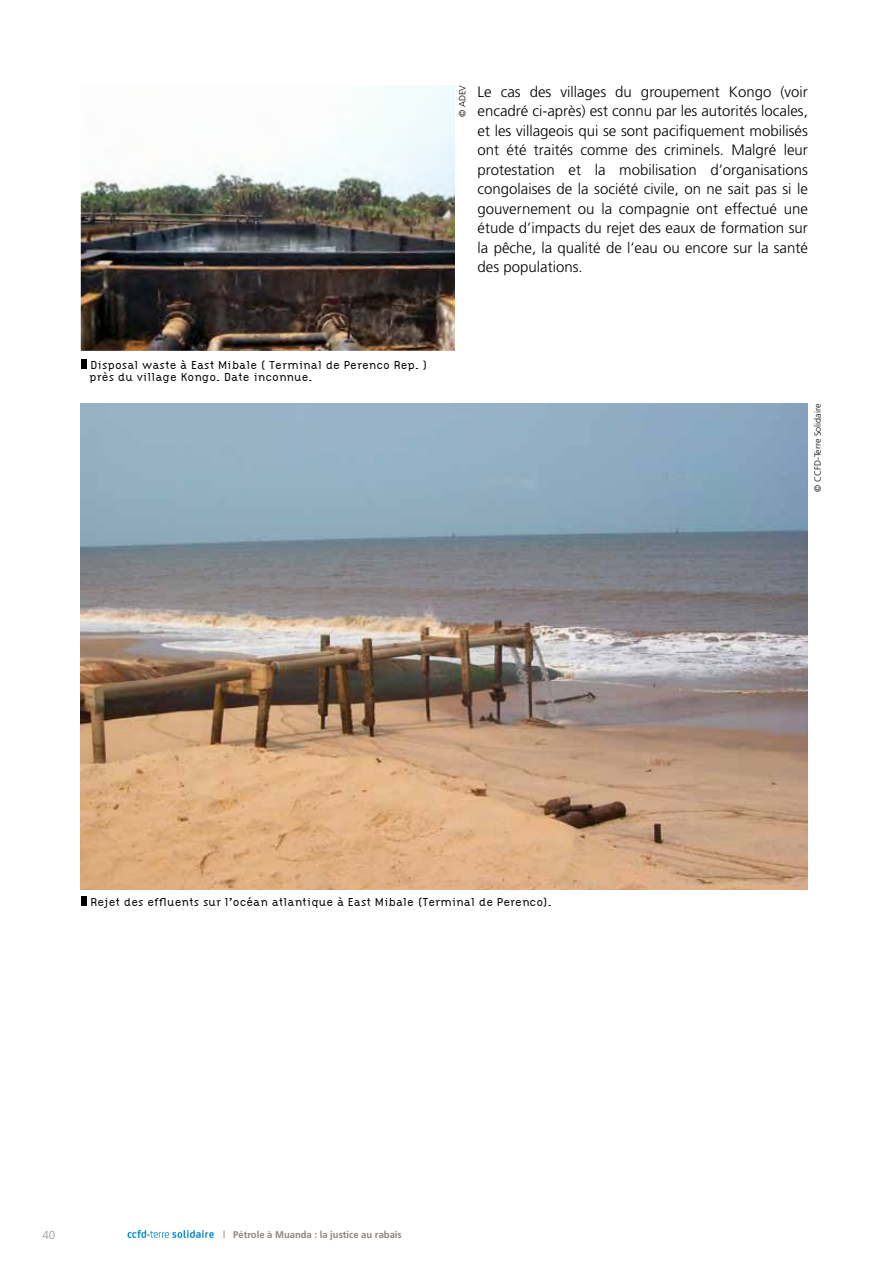
<style>
.page{position:relative;width:893px;height:1263px;background:#fff}
.page>*{position:absolute;margin:0;border:0;box-sizing:border-box;transform-origin:0 0}
.t1{font:300 15px/19.5px "Frutiger";color:#000;text-align:justify}
.t2{font:300 12px/12px "Citizen";color:#000}
.t3{font:300 11.55px "Frutiger";color:#9b918d}
.t4{font:700 9.75px "Frutiger";color:#8e847f}
.t5{font:300 9px "Frutiger";color:#000}
.s1{font-weight:400}
</style>
<div class="page">
<svg style="left:128px;top:1230px;width:86px;height:8px"></svg>
<div style="left:81px;top:359px;width:6px;height:10px;background:#000"></div>
<div style="left:81px;top:896px;width:6px;height:10px;background:#000"></div>
<img style="left:81px;top:85px;width:374px;height:266px">
<img style="left:81px;top:404px;width:727px;height:485px">
<p class="t5" style="left:457px;top:117px;width:33px;rotate:-90deg">© ADEV</p>
<p class="t1" style="left:478px;top:82px;width:332px">Le cas des villages du groupement Kongo (voir encadré ci-après) est connu par les autorités locales, et les villageois qui se sont pacifiquement mobilisés ont été traités comme des criminels. Malgré leur protestation et la mobilisation d’organisations congolaises de la société civile, on ne sait pas si le gouvernement ou la compagnie ont effectué une étude d’impacts du rejet des eaux de formation sur la pêche, la qualité de l’eau ou encore sur la santé des populations.</p>
<p class="t2" style="left:89px;top:359px;width:340px">D isposal waste à East M ibale ( Terminal de Perenco Rep. ) près du village Kongo. Date inconnue.</p>
<p class="t5" style="left:812px;top:492px;width:89px;rotate:-90deg">© CCFD-Terre Solidaire</p>
<p class="t2" style="left:90px;top:896px;width:463px">Rejet des effluents sur l’océan atlantique à East M ibale (Terminal de Perenco).</p>
<p class="t3" style="left:43px;top:1228px;width:14px">40</p>
<p class="t4" style="left:223px;top:1229px;width:180px"><span class="s1">|</span> Pétrole à Muanda : la justice au rabais</p>
</div>
